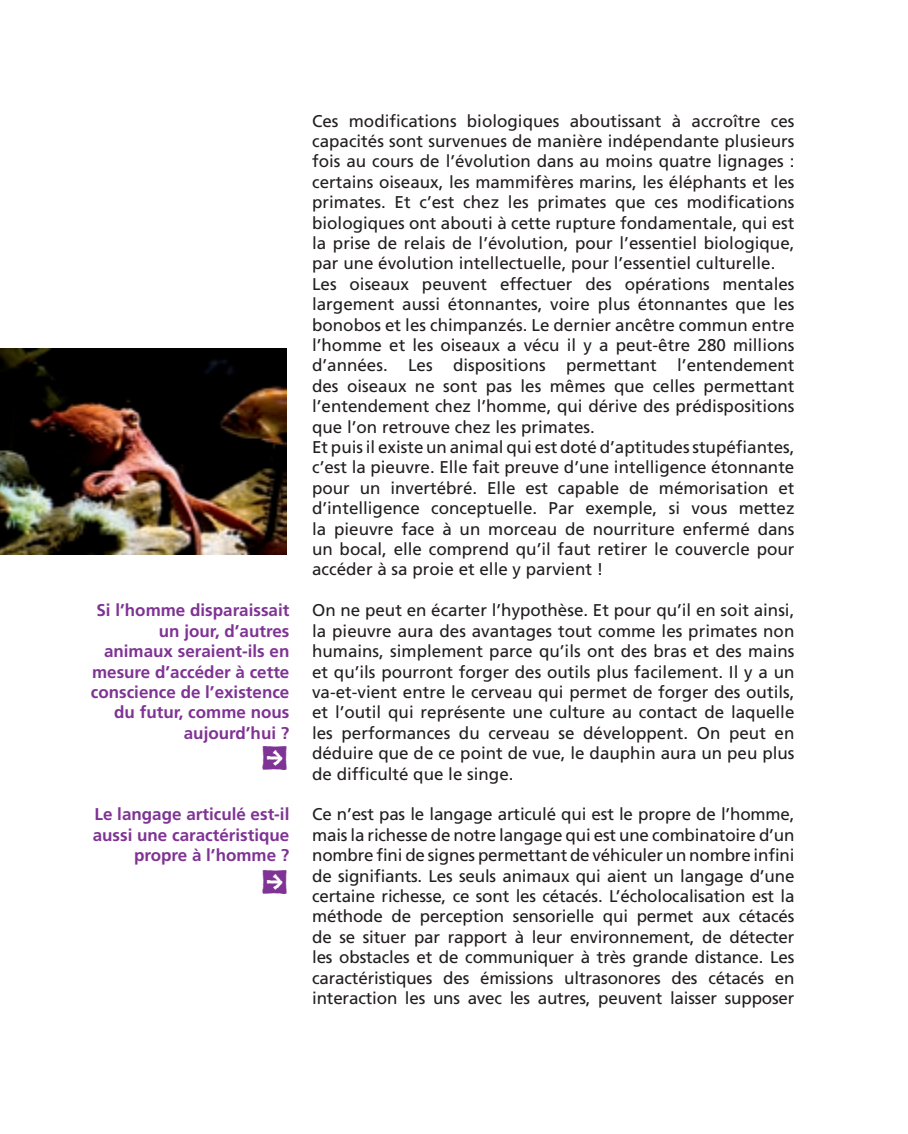
<style>
.page{position:relative;width:908px;height:1134px;background:#fff}
.page>*{position:absolute;margin:0;border:0;box-sizing:border-box;transform-origin:0 0}
.t1{font:48px "Kosmik Glyphs";color:#7f3394}
.t2{font:17px/20.4px "Frutiger";color:#231f20;text-align:justify}
.t3{font:700 17px/20.4px "Frutiger";color:#7f3394;text-align:right}
</style>
<div class="page">
<img style="left:0;top:349px;width:286px;height:206px">
<p class="t3" style="left:91px;top:600px;width:200px">Si l’homme disparaissait un jour, d’autres animaux seraient-ils en mesure d’accéder à cette conscience de l’existence du futur, comme nous aujourd’hui ?</p>
<h1 class="t1" style="left:261px;top:733px;width:29px">2</h1>
<p class="t3" style="left:93px;top:804px;width:198px">Le langage articulé est-il aussi une caractéristique propre à l’homme ?</p>
<h1 class="t1" style="left:261px;top:857px;width:29px">2</h1>
<p class="t2" style="left:312px;top:110px;width:483px;text-align:left">Ces modifications biologiques aboutissant à accroître ces capacités sont survenues de manière indépendante plusieurs fois au cours de l’évolution dans au moins quatre lignages : certains oiseaux, les mammifères marins, les éléphants et les primates. Et c’est chez les primates que ces modifications biologiques ont abouti à cette rupture fondamentale, qui est la prise de relais de l’évolution, pour l’essentiel biologique, par une évolution intellectuelle, pour l’essentiel culturelle.<br>Les oiseaux peuvent effectuer des opérations mentales largement aussi étonnantes, voire plus étonnantes que les bonobos et les chimpanzés. Le dernier ancêtre commun entre l’homme et les oiseaux a vécu il y a peut-être 280 millions d’années. Les dispositions permettant l’entendement des oiseaux ne sont pas les mêmes que celles permettant l’entendement chez l’homme, qui dérive des prédispositions que l’on retrouve chez les primates.<br>Et puis il existe un animal qui est doté d’aptitudes stupéfiantes, c’est la pieuvre. Elle fait preuve d’une intelligence étonnante pour un invertébré. Elle est capable de mémorisation et d’intelligence conceptuelle. Par exemple, si vous mettez la pieuvre face à un morceau de nourriture enfermé dans un bocal, elle comprend qu’il faut retirer le couvercle pour accéder à sa proie et elle y parvient !</p>
<p class="t2" style="left:312px;top:600px;width:483px">On ne peut en écarter l’hypothèse. Et pour qu’il en soit ainsi, la pieuvre aura des avantages tout comme les primates non humains, simplement parce qu’ils ont des bras et des mains et qu’ils pourront forger des outils plus facilement. Il y a un va-et-vient entre le cerveau qui permet de forger des outils, et l’outil qui représente une culture au contact de laquelle les performances du cerveau se développent. On peut en déduire que de ce point de vue, le dauphin aura un peu plus de difficulté que le singe.</p>
<p class="t2" style="left:312px;top:804px;width:483px">Ce n’est pas le langage articulé qui est le propre de l’homme, mais la richesse de notre langage qui est une combinatoire d’un nombre fini de signes permettant de véhiculer un nombre infini de signifiants. Les seuls animaux qui aient un langage d’une certaine richesse, ce sont les cétacés. L’écholocalisation est la méthode de perception sensorielle qui permet aux cétacés de se situer par rapport à leur environnement, de détecter les obstacles et de communiquer à très grande distance. Les caractéristiques des émissions ultrasonores des cétacés en interaction les uns avec les autres, peuvent laisser supposer</p>
</div>
